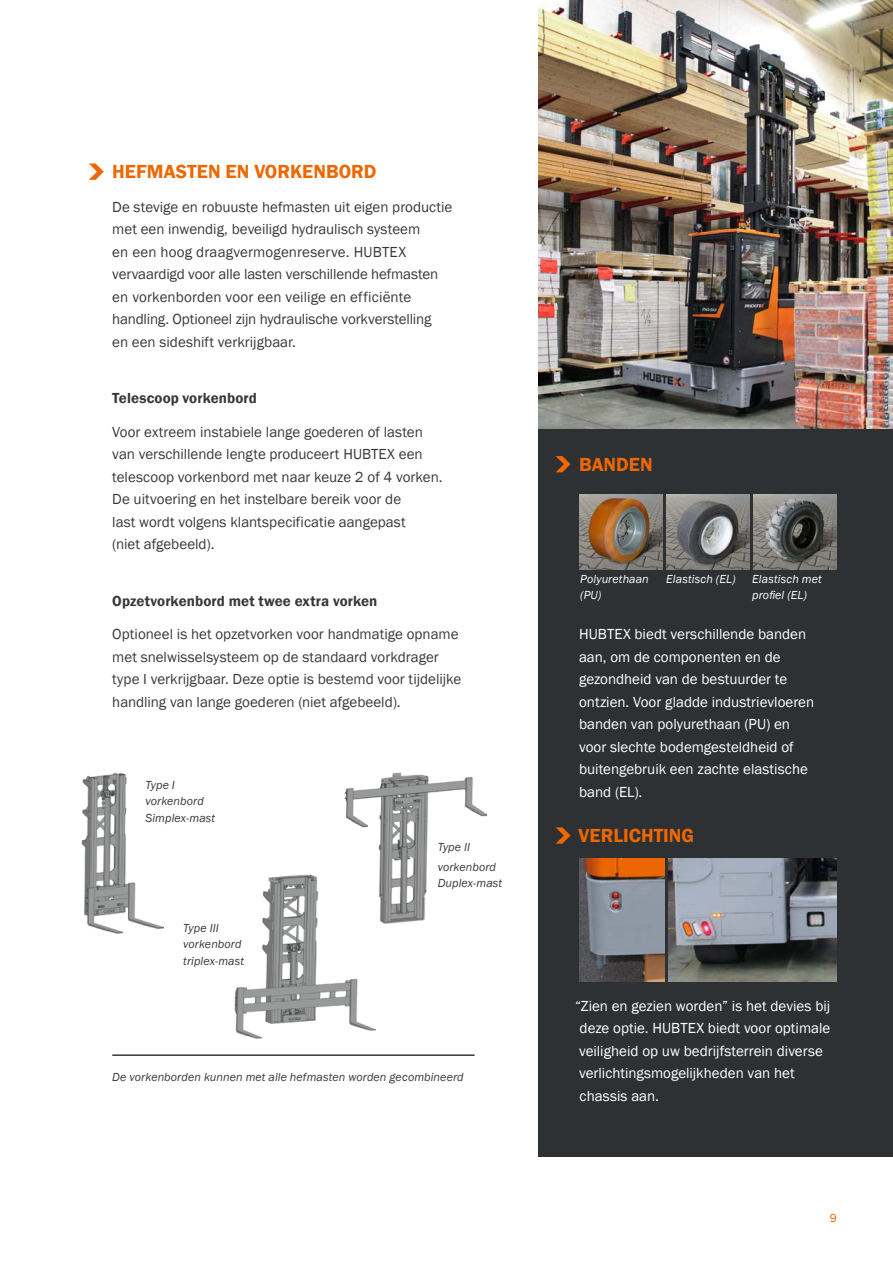
<style>
.page{position:relative;width:893px;height:1263px;background:#fff}
.page>*{position:absolute;margin:0;border:0;box-sizing:border-box;transform-origin:0 0}
.t1{font:600 19.5px "Franklin Gothic";color:#ee6700}
.t2{font:15px/22.5px "Franklin Gothic";color:#383937}
.t3{font:15px/22.5px "Franklin Gothic";color:#fff}
.t4{font:600 15px "Franklin Gothic";letter-spacing:.005em;color:#383937}
.t5{font:italic 12px/16.5px "Franklin Gothic";letter-spacing:.01em;color:#383937}
.t6{font:italic 12px/16.5px "Franklin Gothic";letter-spacing:.01em;color:#fff}
.t7{font:12px "Franklin Gothic";color:#ee6700}
</style>
<div class="page">
<div style="left:538px;top:416px;width:355px;height:741px;background:#2e3133"></div>
<img style="left:538px;top:0;width:355px;height:428px">
<img style="left:669px;top:859px;width:168px;height:122px">
<img style="left:579px;top:859px;width:86px;height:122px">
<img style="left:345px;top:772px;width:141px;height:151px">
<img style="left:235px;top:874px;width:141px;height:165px">
<img style="left:82px;top:773px;width:81px;height:160px">
<hr style="left:112px;top:1054px;width:363px;height:2px;background:#383937">
<svg style="left:556px;top:827px;width:15px;height:17px"></svg>
<img style="left:754px;top:494px;width:83px;height:75px">
<img style="left:666px;top:494px;width:84px;height:75px">
<img style="left:579px;top:494px;width:83px;height:75px">
<svg style="left:556px;top:456px;width:15px;height:16px"></svg>
<svg style="left:89px;top:163px;width:15px;height:17px"></svg>
<h1 class="t1" style="left:112px;top:160px;width:266px">HEFMASTEN EN VORKENBORD</h1>
<p class="t2" style="left:112px;top:196px;width:342px">De stevige en robuuste hefmasten uit eigen productie met een inwendig, beveiligd hydraulisch systeem<br>en een hoog draagvermogenreserve. HUBTEX vervaardigd voor alle lasten verschillende hefmasten en vorkenborden voor een veilige en efficiënte handling. Optioneel zijn hydraulische vorkverstelling<br>en een sideshift verkrijgbaar.</p>
<p class="t4" style="left:112px;top:389px;width:146px">Telescoop vorkenbord</p>
<p class="t2" style="left:112px;top:421px;width:332px">Voor extreem instabiele lange goederen of lasten van verschillende lengte produceert HUBTEX een telescoop vorkenbord met naar keuze 2 of 4 vorken.<br>De uitvoering en het instelbare bereik voor de<br>last wordt volgens klantspecificatie aangepast<br>(niet afgebeeld).</p>
<p class="t4" style="left:112px;top:591px;width:267px">Opzetvorkenbord met twee extra vorken</p>
<p class="t2" style="left:112px;top:623px;width:350px">Optioneel is het opzetvorken voor handmatige opname met snelwisselsysteem op de standaard vorkdrager type I verkrijgbaar. Deze optie is bestemd voor tijdelijke handling van lange goederen (niet afgebeeld).</p>
<p class="t5" style="left:145px;top:777px;width:71px">Type I vorkenbord<br>Simplex-mast</p>
<p class="t5" style="left:183px;top:919px;width:62px">Type III vorkenbord triplex-mast</p>
<p class="t5" style="left:438px;top:838px;width:60px;line-height:19.5px">Type II vorkenbord</p>
<p class="t5" style="left:438px;top:875px;width:66px">Duplex-mast</p>
<p class="t5" style="left:112px;top:1069px;width:353px">De vorkenborden kunnen met alle hefmasten worden gecombineerd</p>
<h1 class="t1" style="left:579px;top:452px;width:75px">BANDEN</h1>
<p class="t6" style="left:580px;top:571px;width:70px">Polyurethaan (PU)</p>
<p class="t6" style="left:666px;top:571px;width:71px">Elastisch (EL)</p>
<p class="t6" style="left:752px;top:571px;width:71px">Elastisch met profiel (EL)</p>
<p class="t3" style="left:579px;top:623px;width:237px">HUBTEX biedt verschillende banden aan, om de componenten en de gezondheid van de bestuurder te ontzien. Voor gladde industrievloeren banden van polyurethaan (PU) en voor slechte bodemgesteldheid of buitengebruik een zachte elastische band (EL).</p>
<h1 class="t1" style="left:578px;top:823px;width:117px">VERLICHTING</h1>
<p class="t3" style="left:575px;top:995px;width:257px">“Zien en gezien worden” is het devies bij deze optie. HUBTEX biedt voor optimale veiligheid op uw bedrijfsterrein diverse verlichtingsmogelijkheden van het chassis aan.</p>
<p class="t7" style="left:830px;top:1211px;width:9px">9</p>
</div>
